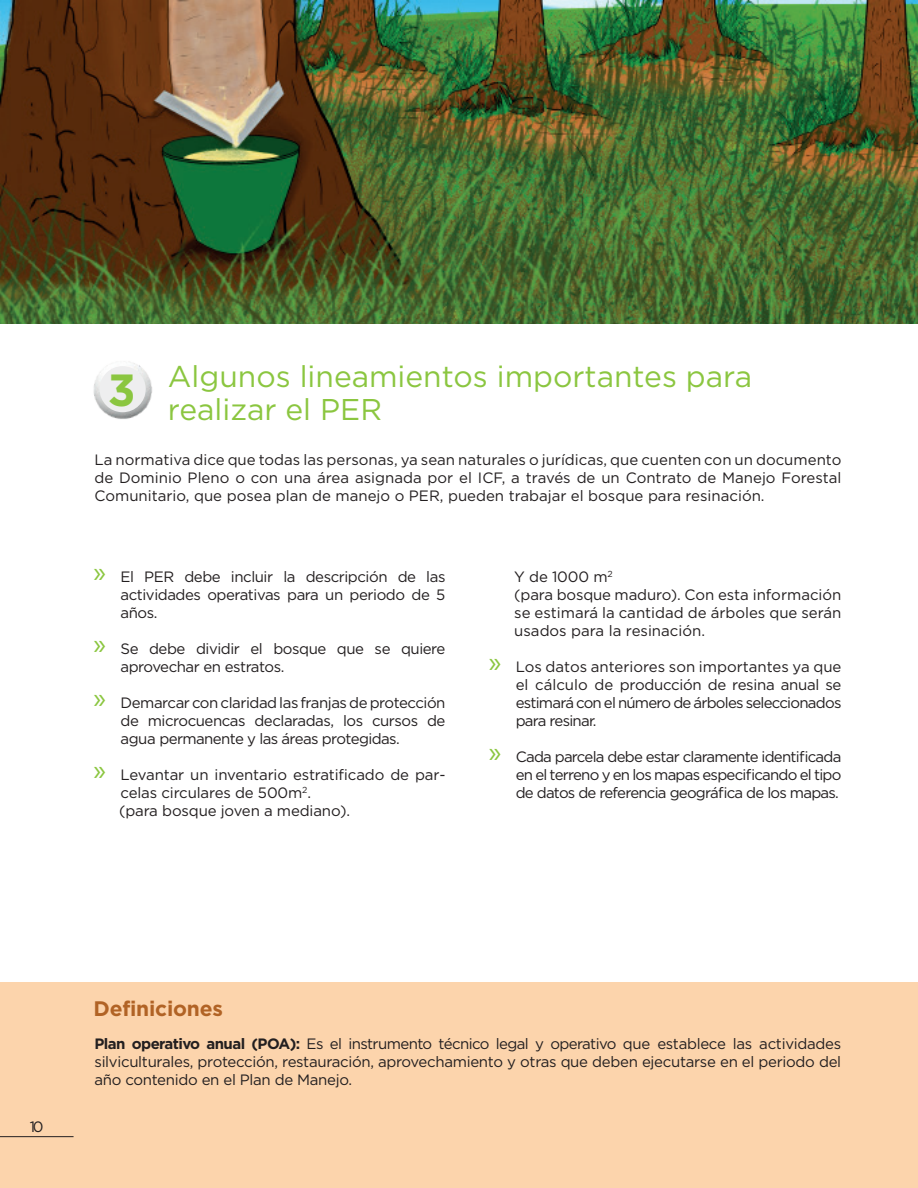
<style>
.page{position:relative;width:918px;height:1188px;background:#fff}
.page>*{position:absolute;margin:0;border:0;box-sizing:border-box;transform-origin:0 0}
.t1{font:700 45px "Gotham";color:#8bc640}
.t2{font:30px/33px "Gotham";color:#8bc640}
.t3{font:700 21px "Gotham";letter-spacing:-.01em;color:#b16325}
.t4{font:15px/18px "Gotham";letter-spacing:-.03em;color:#231f20;text-align:justify}
.t5{font:15px/18px "Gotham";color:#231f20}
.t6{font:15px/18px "Gotham";letter-spacing:-.01em;color:#231f20}
.s1{font-family:"Myriad Pro";font-size:30px;color:#8bc640}
.s2{font-weight:700}
</style>
<div class="page">
<div style="left:0;top:982px;width:918px;height:206px;background:#fcd4ac"></div>
<hr style="left:0;top:1136px;width:74px;height:1px;background:#231f20">
<img style="left:0;top:0;width:918px;height:324px">
<hr style="left:917px;top:554px;width:1px;height:634px;background:#babcbc">
<img style="left:93px;top:363px;width:59px;height:56px">
<div style="left:100px;top:366px;width:46px;height:46px;background:#eeeeef;border-radius:50%"></div>
<h1 class="t1" style="left:108px;top:364px;width:29px">3</h1>
<h2 class="t2" style="left:168px;top:359px;width:586px">Algunos lineamientos importantes para realizar el PER</h2>
<p class="t4" style="left:94px;top:450px;width:749px">La normativa dice que todas las personas, ya sean naturales o jurídicas, que cuenten con un documento de Dominio Pleno o con una área asignada por el ICF, a través de un Contrato de Manejo Forestal Comunitario, que posea plan de manejo o PER, pueden trabajar el bosque para resinación.</p>
<p class="t4" style="left:121px;top:567px;width:326px;text-indent:-27px"><span class="s1">»</span> El PER debe incluir la descripción de las actividades operativas para un periodo de 5 años.</p>
<p class="t4" style="left:121px;top:639px;width:326px;text-indent:-27px"><span class="s1">»</span> Se debe dividir el bosque que se quiere aprovechar en estratos.</p>
<p class="t4" style="left:121px;top:693px;width:326px;text-indent:-27px"><span class="s1">»</span> Demarcar con claridad las franjas de protección de microcuencas declaradas, los cursos de agua permanente y las áreas protegidas.</p>
<p class="t6" style="left:119px;top:765px;width:328px;text-indent:-26px"><span class="s1">»</span> Levantar un inventario estratificado de par&shy;celas circulares de 500m<sup>2</sup>.<br>(para bosque joven a mediano).</p>
<p class="t5" style="left:514px;top:567px;width:329px">Y de 1000 m<sup>2<br></sup>(para bosque maduro). Con esta información se estimará la cantidad de árboles que serán usados para la resinación.</p>
<p class="t4" style="left:516px;top:657px;width:327px;text-indent:-27px"><span class="s1">»</span> Los datos anteriores son importantes ya que el cálculo de producción de resina anual se estimará con el número de árboles seleccionados para resinar.</p>
<p class="t4" style="left:516px;top:747px;width:327px;text-indent:-27px"><span class="s1">»</span> Cada parcela debe estar claramente identificada en el terreno y en los mapas especificando el tipo de datos de referencia geográfica de los mapas.</p>
<p class="t4" style="left:30px;top:1118px;width:15px">10</p>
<h3 class="t3" style="left:94px;top:997px;width:131px">Definiciones</h3>
<p class="t4" style="left:94px;top:1034px;width:748px"><span class="s2">Plan operativo anual (POA):</span> Es el instrumento técnico legal y operativo que establece las actividades silviculturales, protección, restauración, aprovechamiento y otras que deben ejecutarse en el periodo del año contenido en el Plan de Manejo.</p>
</div>
